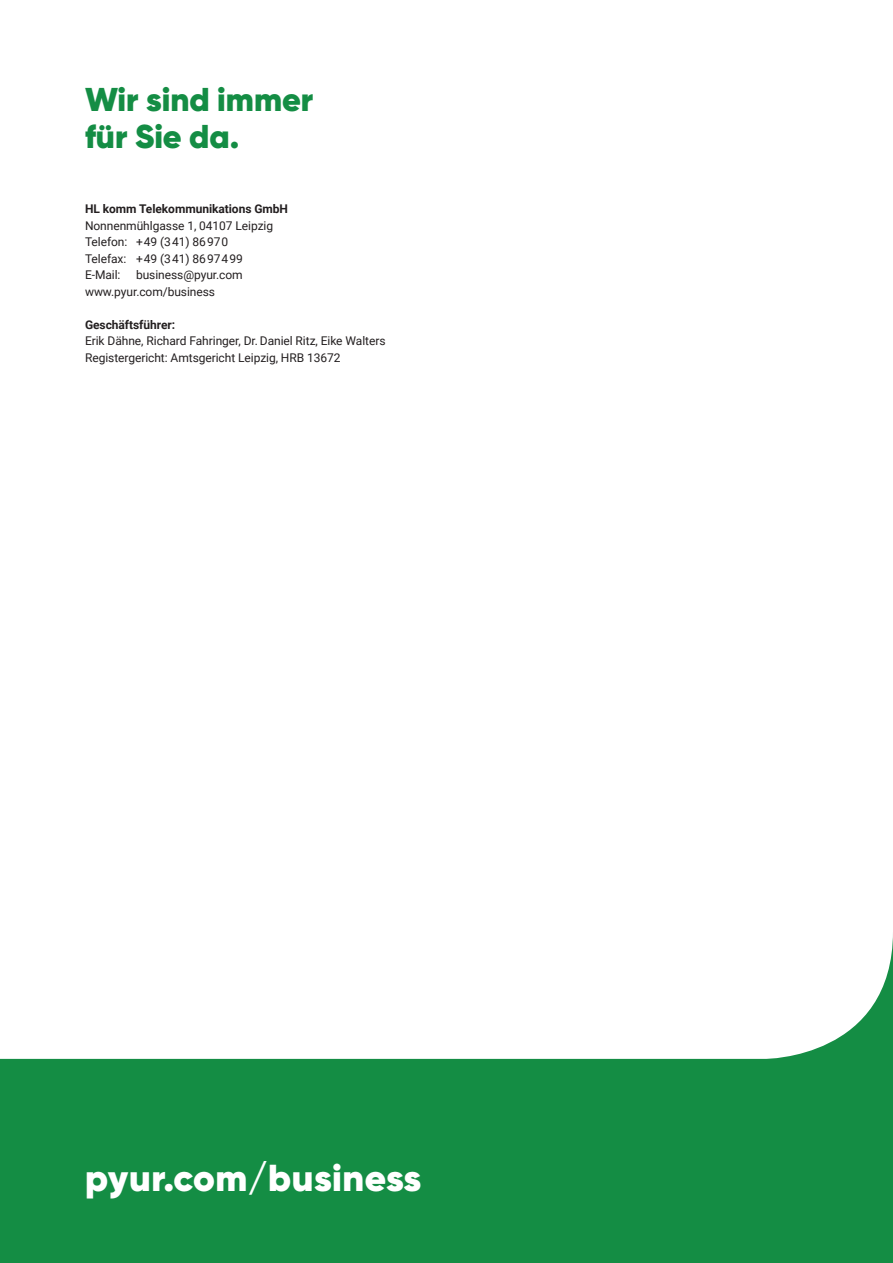
<style>
.page{position:relative;width:893px;height:1263px;background:#148d44}
.page>*{position:absolute;margin:0;border:0;box-sizing:border-box;transform-origin:0 0}
.t1{font:900 37.5px "Gilroy";letter-spacing:.015em;color:#fff}
.t2{font:900 33px/36.6px "Gilroy";color:#148d44}
.t3{font:12px/16.5px "Roboto";letter-spacing:-.005em;color:#231f20}
.t4{font:700 12px "Roboto";letter-spacing:-.005em;color:#231f20}
</style>
<div class="page">
<div style="left:0;top:0;width:893px;height:1059px;background:#fff"></div>
<h2 class="t2" style="left:85px;top:81px;width:230px">Wir sind immer für Sie da.</h2>
<p class="t4" style="left:85px;top:200px;width:204px">HL komm Telekommunikations GmbH</p>
<p class="t3" style="left:85px;top:217px;width:190px">Nonnenmühlgasse 1, 04107 Leipzig<br>Telefon: + 49 (3 41) 86 97 0<br>Telefax: + 49 (3 41) 86 97 4 99<br>E-Mail:</p>
<p class="t3" style="left:85px;top:266px;width:159px;text-indent:51px">business@pyur.com www.pyur.com/business</p>
<p class="t4" style="left:85px;top:316px;width:92px">Geschäftsführer:</p>
<p class="t3" style="left:85px;top:332px;width:302px">Erik Dähne, Richard Fahringer, Dr. Daniel Ritz, Eike Walters<br>Registergericht: Amtsgericht Leipzig, HRB 13672</p>
<h1 class="t1" style="left:85px;top:1154px;width:338px">pyur.com/business</h1>
</div>
